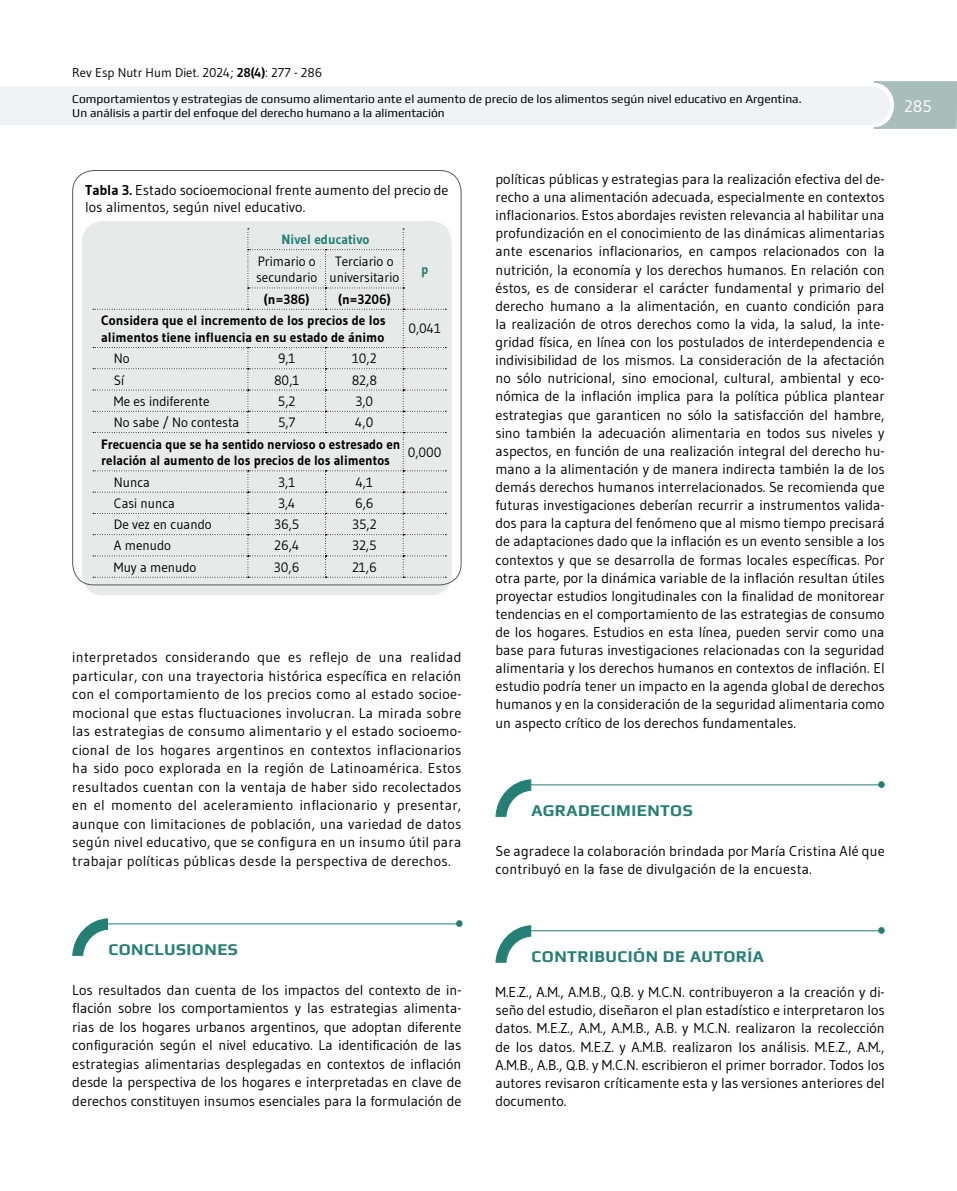
<style>
.page{position:relative;width:957px;height:1191px;background:#fff}
.page>*{position:absolute;margin:0;border:0;box-sizing:border-box;transform-origin:0 0}
.t1{font:700 16.5px "Play";letter-spacing:.03em;color:#247f74}
.t2{font:16.5px "Gudea";color:#fff}
.t3{font:14.25px/18.1px "Gudea";color:#000;text-align:justify}
.t4{font:13.5px/16.2px "Gudea";color:#000}
.t5{font:700 13.5px/21.6px "Gudea";color:#000}
.t6{font:700 13.5px/16.2px "Gudea";color:#000;scale:.96 1}
.t7{font:700 13.5px "Gudea";color:#247f74}
.t8{font:12.75px "Gudea";color:#000}
.t9{font:12px/13.5px "Play";color:#000}
.s1{font-weight:700}
</style>
<div class="page">
<svg style="left:0;top:81px;width:957px;height:48px"></svg>
<hr style="left:101px;top:923px;width:357px;height:1px;background:#247f74">
<div style="left:456px;top:920px;width:6px;height:7px;background:#247f74;border-radius:50%"></div>
<svg style="left:72px;top:918px;width:37px;height:38px"></svg>
<hr style="left:524px;top:784px;width:360px;height:1px;background:#247f74">
<div style="left:878px;top:781px;width:6px;height:7px;background:#247f74;border-radius:50%"></div>
<svg style="left:495px;top:779px;width:37px;height:38px"></svg>
<hr style="left:524px;top:930px;width:360px;height:1px;background:#247f74">
<svg style="left:878px;top:927px;width:6px;height:6px"></svg>
<svg style="left:495px;top:925px;width:37px;height:38px"></svg>
<div style="left:82px;top:221px;width:370px;height:374px;background:#e6eae9;border-radius:21px"></div>
<svg style="left:93px;top:228px;width:353px;height:350px"></svg>
<p class="t8" style="left:72px;top:65px;width:251px">Rev Esp Nutr Hum Diet. 2024; <span class="s1">28(4)</span>: 277 - 286</p>
<p class="t9" style="left:72px;top:92px;width:731px">Comportamientos y estrategias de consumo alimentario ante el aumento de precio de los alimentos según nivel educativo en Argentina.<br>Un análisis a partir del enfoque del derecho humano a la alimentación</p>
<p class="t2" style="left:904px;top:96px;width:29px">285</p>
<p class="t3" style="left:85px;top:181px;width:365px;line-height:17.1px"><span class="s1">Tabla 3.</span> Estado socioemocional frente aumento del precio de los alimentos, según nivel educativo.</p>
<p class="t7" style="left:282px;top:231px;width:89px">Nivel educativo</p>
<p class="t7" style="left:421px;top:260px;width:9px">p</p>
<p class="t4" style="left:256px;top:253px;width:63px">Primario o secundario</p>
<p class="t4" style="left:329px;top:253px;width:71px;text-align:center">Terciario o universitario</p>
<p class="t5" style="left:264px;top:288px;width:47px">(n=386)</p>
<p class="t5" style="left:101px;top:288px;width:291px;text-indent:237px">(n=3206)<br>Considera que el incremento de los precios de los</p>
<p class="t5" style="left:101px;top:326px;width:285px">alimentos tiene influencia en su estado de ánimo</p>
<p class="t4" style="left:408px;top:320px;width:34px">0,041</p>
<p class="t4" style="left:114px;top:350px;width:17px">No</p>
<p class="t4" style="left:278px;top:350px;width:19px">9,1</p>
<p class="t4" style="left:352px;top:350px;width:26px">10,2</p>
<p class="t4" style="left:114px;top:371px;width:12px">Sí</p>
<p class="t4" style="left:274px;top:371px;width:27px">80,1</p>
<p class="t4" style="left:352px;top:371px;width:27px">82,8</p>
<p class="t4" style="left:114px;top:393px;width:97px">Me es indiferente</p>
<p class="t4" style="left:278px;top:393px;width:19px">5,2</p>
<p class="t4" style="left:355px;top:393px;width:19px">3,0</p>
<p class="t4" style="left:114px;top:414px;width:127px">No sabe / No contesta</p>
<p class="t4" style="left:278px;top:414px;width:19px">5,7</p>
<p class="t4" style="left:355px;top:414px;width:20px">4,0</p>
<p class="t6" style="left:101px;top:436px;width:313px">Frecuencia que se ha sentido nervioso o estresado en relación al aumento de los precios de los alimentos</p>
<p class="t4" style="left:408px;top:444px;width:35px">0,000</p>
<p class="t4" style="left:114px;top:473px;width:38px">Nunca</p>
<p class="t4" style="left:278px;top:473px;width:19px">3,1</p>
<p class="t4" style="left:356px;top:473px;width:19px">4,1</p>
<p class="t4" style="left:114px;top:495px;width:63px">Casi nunca</p>
<p class="t4" style="left:278px;top:495px;width:19px">3,4</p>
<p class="t4" style="left:355px;top:495px;width:20px">6,6</p>
<p class="t4" style="left:114px;top:516px;width:99px">De vez en cuando</p>
<p class="t4" style="left:274px;top:516px;width:27px">36,5</p>
<p class="t4" style="left:352px;top:516px;width:26px">35,2</p>
<p class="t4" style="left:114px;top:537px;width:59px">A menudo</p>
<p class="t4" style="left:274px;top:537px;width:26px">26,4</p>
<p class="t4" style="left:352px;top:537px;width:26px">32,5</p>
<p class="t4" style="left:114px;top:558px;width:84px">Muy a menudo</p>
<p class="t4" style="left:274px;top:558px;width:27px">30,6</p>
<p class="t4" style="left:352px;top:558px;width:26px">21,6</p>
<p class="t3" style="left:72px;top:647px;width:391px">interpretados considerando que es reflejo de una realidad particular, con una trayectoria histórica específica en relación con el comportamiento de los precios como al estado socioe&shy;mocional que estas fluctuaciones involucran. La mirada sobre las estrategias de consumo alimentario y el estado socioemo&shy;cional de los hogares argentinos en contextos inflacionarios ha sido poco explorada en la región de Latinoamérica. Estos resultados cuentan con la ventaja de haber sido recolectados en el momento del aceleramiento inflacionario y presentar, aunque con limitaciones de población, una variedad de datos según nivel educativo, que se configura en un insumo útil para trabajar políticas públicas desde la perspectiva de derechos.</p>
<p class="t3" style="left:495px;top:170px;width:391px">políticas públicas y estrategias para la realización efectiva del de&shy;recho a una alimentación adecuada, especialmente en contextos inflacionarios. Estos abordajes revisten relevancia al habilitar una profundización en el conocimiento de las dinámicas alimentarias ante escenarios inflacionarios, en campos relacionados con la nutrición, la economía y los derechos humanos. En relación con éstos, es de considerar el carácter fundamental y primario del derecho humano a la alimentación, en cuanto condición para la realización de otros derechos como la vida, la salud, la inte&shy;gridad física, en línea con los postulados de interdependencia e indivisibilidad de los mismos. La consideración de la afectación no sólo nutricional, sino emocional, cultural, ambiental y eco&shy;nómica de la inflación implica para la política pública plantear estrategias que garanticen no sólo la satisfacción del hambre, sino también la adecuación alimentaria en todos sus niveles y aspectos, en función de una realización integral del derecho hu&shy;mano a la alimentación y de manera indirecta también la de los demás derechos humanos interrelacionados. Se recomienda que futuras investigaciones deberían recurrir a instrumentos valida&shy;dos para la captura del fenómeno que al mismo tiempo precisará de adaptaciones dado que la inflación es un evento sensible a los contextos y que se desarrolla de formas locales específicas. Por otra parte, por la dinámica variable de la inflación resultan útiles proyectar estudios longitudinales con la finalidad de monitorear tendencias en el comportamiento de las estrategias de consumo de los hogares. Estudios en esta línea, pueden servir como una base para futuras investigaciones relacionadas con la seguridad alimentaria y los derechos humanos en contextos de inflación. El estudio podría tener un impacto en la agenda global de derechos humanos y en la consideración de la seguridad alimentaria como un aspecto crítico de los derechos fundamentales.</p>
<p class="t1" style="left:531px;top:800px;width:163px">AGRADECIMIENTOS</p>
<p class="t3" style="left:495px;top:841px;width:391px">Se agradece la colaboración brindada por María Cristina Alé que contribuyó en la fase de divulgación de la encuesta.</p>
<p class="t1" style="left:108px;top:939px;width:131px">CONCLUSIONES</p>
<p class="t3" style="left:72px;top:980px;width:391px">Los resultados dan cuenta de los impactos del contexto de in&shy;flación sobre los comportamientos y las estrategias alimenta&shy;rias de los hogares urbanos argentinos, que adoptan diferente configuración según el nivel educativo. La identificación de las estrategias alimentarias desplegadas en contextos de inflación desde la perspectiva de los hogares e interpretadas en clave de derechos constituyen insumos esenciales para la formulación de</p>
<p class="t1" style="left:531px;top:946px;width:234px">CONTRIBUCIÓN DE AUTORÍA</p>
<p class="t3" style="left:495px;top:983px;width:391px">M.E.Z., A.M., A.M.B., Q.B. y M.C.N. contribuyeron a la creación y di&shy;seño del estudio, diseñaron el plan estadístico e interpretaron los datos. M.E.Z., A.M., A.M.B., A.B. y M.C.N. realizaron la recolección de los datos. M.E.Z. y A.M.B. realizaron los análisis. M.E.Z., A.M., A.M.B., A.B., Q.B. y M.C.N. escribieron el primer borrador. Todos los autores revisaron críticamente esta y las versiones anteriores del documento.</p>
</div>
